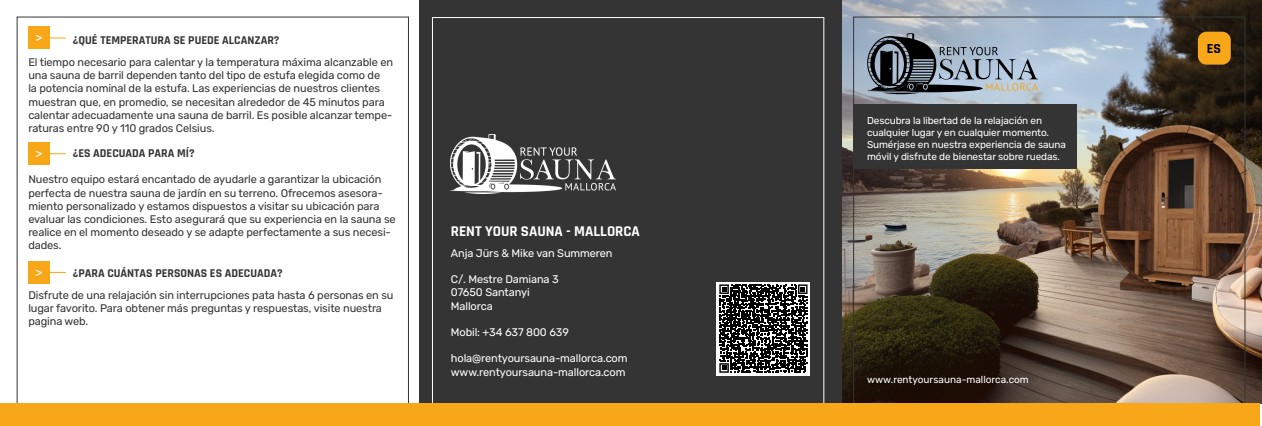
<style>
.page{position:relative;width:1262px;height:426px;background:#fff}
.page>*{position:absolute;margin:0;border:0;box-sizing:border-box;transform-origin:0 0}
.t1{font:700 15px "Rajdhani";color:#fff}
.t2{font:700 14px "Rajdhani";color:#000}
.t3{font:700 12px "Rajdhani";color:#343434}
.t4{font:700 12px "Myriad Pro";color:#fff}
.t5{font:300 11px/13.2px "Rubik";letter-spacing:-.01em;color:#343434}
.t6{font:300 11px "Rubik";letter-spacing:-.01em;color:#fff}
.t7{font:300 10px/12px "Rubik";letter-spacing:-.01em;color:#fff}
</style>
<div class="page">
<img style="left:842px;top:0;width:419px;height:403px">
<div style="left:420px;top:0;width:422px;height:425px;background:#343434"></div>
<img style="left:451px;top:135px;width:164px;height:58px">
<svg style="left:867px;top:33px;width:171px;height:61px"></svg>
<div style="left:716px;top:281px;width:94px;height:94px;background:#fff"></div>
<svg style="left:719px;top:284px;width:88px;height:88px"></svg>
<div style="left:853px;top:105px;width:223px;height:64px;background:#343434"></div>
<div style="left:28px;top:27px;width:22px;height:22px;background:#f7a717"></div>
<svg style="left:50px;top:37px;width:16px;height:1px"></svg>
<div style="left:28px;top:142px;width:22px;height:22px;background:#f7a717"></div>
<svg style="left:50px;top:153px;width:16px;height:1px"></svg>
<div style="left:28px;top:261px;width:22px;height:22px;background:#f7a717"></div>
<svg style="left:50px;top:271px;width:16px;height:1px"></svg>
<div style="left:0;top:403px;width:1259px;height:22px;background:#f7a717"></div>
<div style="left:1197px;top:32px;width:33px;height:33px;background:#f7a717;border-radius:9px"></div>
<p class="t4" style="left:35px;top:29px;width:9px">&gt;</p>
<p class="t3" style="left:73px;top:32px;width:208px">¿QUÉ TEMPERATURA SE PUEDE ALCANZAR?</p>
<p class="t5" style="left:28px;top:56px;width:366px">El tiempo necesario para calentar y la temperatura máxima alcanzable en una sauna de barril dependen tanto del tipo de estufa elegida como de<br>la potencia nominal de la estufa. Las experiencias de nuestros clientes muestran que, en promedio, se necesitan alrededor de 45 minutos para calentar adecuadamente una sauna de barril. Es posible alcanzar tempe&shy;raturas entre 90 y 110 grados Celsius.</p>
<p class="t4" style="left:35px;top:145px;width:9px">&gt;</p>
<p class="t3" style="left:73px;top:146px;width:123px">¿ES ADECUADA PARA MÍ?</p>
<p class="t5" style="left:28px;top:173px;width:369px">Nuestro equipo estará encantado de ayudarle a garantizar la ubicación perfecta de nuestra sauna de jardín en su terreno. Ofrecemos asesora&shy;miento personalizado y estamos dispuestos a visitar su ubicación para evaluar las condiciones. Esto asegurará que su experiencia en la sauna se realice en el momento deseado y se adapte perfectamente a sus necesi&shy;dades.</p>
<p class="t4" style="left:35px;top:263px;width:9px">&gt;</p>
<p class="t3" style="left:73px;top:265px;width:211px">¿PARA CUÁNTAS PERSONAS ES ADECUADA?</p>
<p class="t5" style="left:28px;top:289px;width:367px">Disfrute de una relajación sin interrupciones pata hasta 6 personas en su lugar favorito. Para obtener más preguntas y respuestas, visite nuestra pagina web.</p>
<p class="t1" style="left:451px;top:222px;width:190px">RENT YOUR SAUNA - MALLORCA</p>
<p class="t6" style="left:451px;top:244px;width:163px">Anja Jürs &amp; Mike van Summeren</p>
<p class="t6" style="left:451px;top:271px;width:109px">C/. Mestre Damiana 3</p>
<p class="t6" style="left:451px;top:284px;width:80px">07650 Santanyi</p>
<p class="t6" style="left:451px;top:297px;width:43px">Mallorca</p>
<p class="t6" style="left:451px;top:324px;width:119px">Mobil: +34 637 800 639</p>
<p class="t6" style="left:451px;top:350px;width:178px">hola@rentyoursauna-mallorca.com</p>
<p class="t6" style="left:451px;top:363px;width:176px">www.rentyoursauna-mallorca.com</p>
<p class="t7" style="left:867px;top:114px;width:200px">Descubra la libertad de la relajación en cualquier lugar y en cualquier momento.<br>Sumérjase en nuestra experiencia de sauna móvil y disfrute de bienestar sobre ruedas.</p>
<p class="t7" style="left:867px;top:373px;width:163px">www.rentyoursauna-mallorca.com</p>
<p class="t2" style="left:1206px;top:40px;width:16px">ES</p>
</div>
